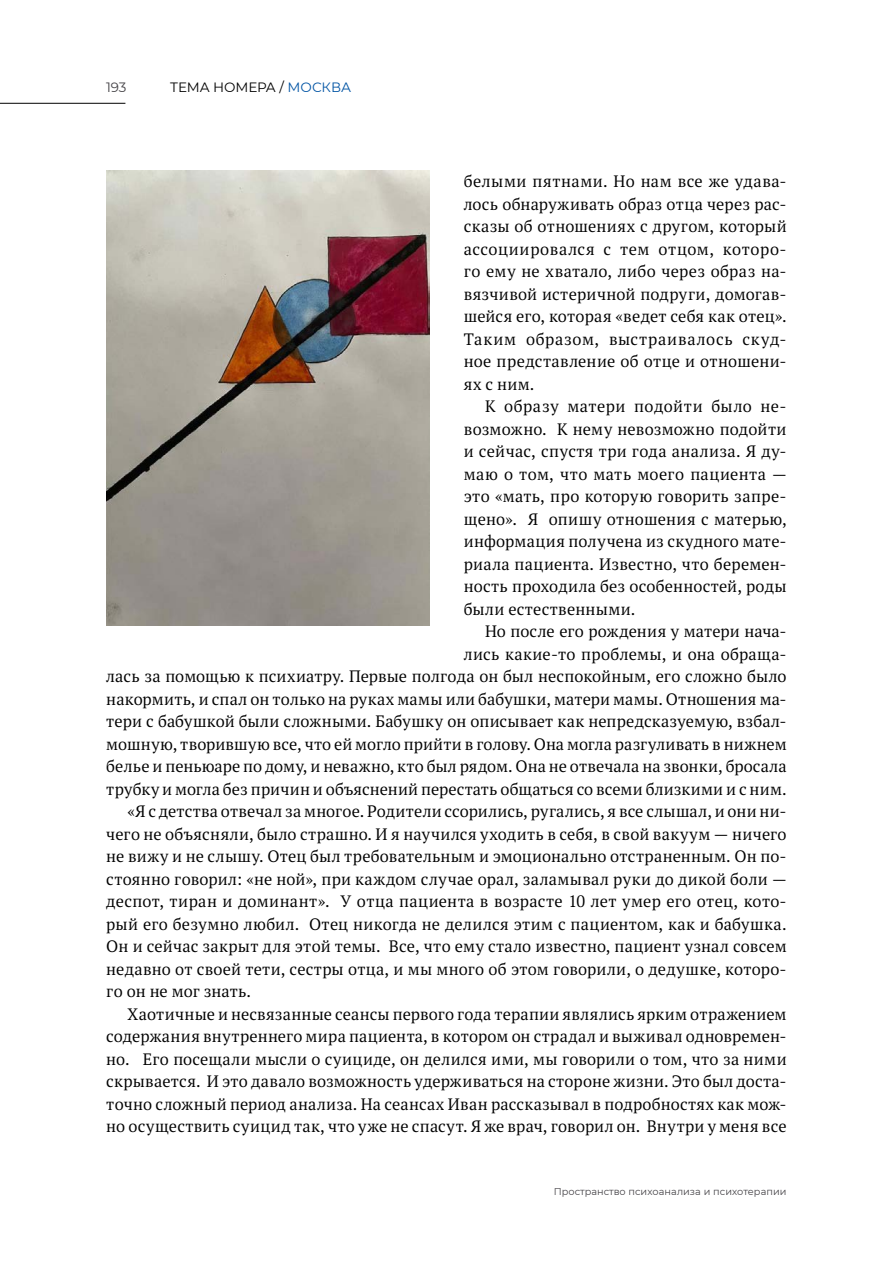
<style>
.page{position:relative;width:893px;height:1263px;background:#fff}
.page>*{position:absolute;margin:0;border:0;box-sizing:border-box;transform-origin:0 0}
.t1{font:16.5px/22.5px "PT Serif Pro";letter-spacing:.015em;color:#000;text-align:justify}
.t2{font:13.5px "Montserrat";letter-spacing:-.01em;color:#000}
.t3{font:13.5px "Montserrat";color:#454347}
.t4{font:9.75px "Montserrat";letter-spacing:.005em;color:#454347}
.s1{color:#0054a4}
</style>
<div class="page">
<img style="left:106px;top:170px;width:324px;height:455px">
<hr style="left:0;top:103px;width:125px;height:1px;background:#000">
<p class="t3" style="left:106px;top:79px;width:22px">193</p>
<p class="t2" style="left:170px;top:79px;width:183px">ТЕМА НОМЕРА <span class="s1">МОСКВА</span></p>
<p class="t1" style="left:464px;top:171px;width:324px">белыми пятнами. Но нам все же удава&shy;лось обнаруживать образ отца через рас&shy;сказы об отношениях с другом, который ассоциировался с тем отцом, которо&shy;го ему не хватало, либо через образ на&shy;вязчивой истеричной подруги, домогав&shy;шейся его, которая «ведет себя как отец».<br>Таким образом, выстраивалось скуд&shy;ное представление об отце и отношени&shy;ях с ним.</p>
<p class="t1" style="left:464px;top:396px;width:324px;text-indent:21px">К образу матери подойти было не&shy;возможно. К нему невозможно подойти и сейчас, спустя три года анализа. Я ду&shy;маю о том, что мать моего пациента — это «мать, про которую говорить запре&shy;щено». Я опишу отношения с матерью, информация получена из скудного мате&shy;риала пациента. Известно, что беремен&shy;ность проходила без особенностей, роды были естественными.</p>
<p class="t1" style="left:485px;top:621px;width:303px">Но после его рождения у матери нача-</p>
<p class="t1" style="left:464px;top:644px;width:324px">лись какие-то проблемы, и она обраща-</p>
<p class="t1" style="left:106px;top:666px;width:682px">лась за помощью к психиатру. Первые полгода он был неспокойным, его сложно было</p>
<p class="t1" style="left:106px;top:689px;width:682px">накормить, и спал он только на руках мамы или бабушки, матери мамы. Отношения ма-</p>
<p class="t1" style="left:106px;top:711px;width:682px">тери с бабушкой были сложными. Бабушку он описывает как непредсказуемую, взбал-</p>
<p class="t1" style="left:106px;top:734px;width:682px">мошную, творившую все, что ей могло прийти в голову. Она могла разгуливать в нижнем</p>
<p class="t1" style="left:106px;top:756px;width:682px">белье и пеньюаре по дому, и неважно, кто был рядом. Она не отвечала на звонки, бросала</p>
<p class="t1" style="left:106px;top:779px;width:682px">трубку и могла без причин и объяснений перестать общаться со всеми близкими и с ним.</p>
<p class="t1" style="left:128px;top:801px;width:661px">«Я с детства отвечал за многое. Родители ссорились, ругались, я все слышал, и они ни-</p>
<p class="t1" style="left:106px;top:824px;width:682px">чего не объясняли, было страшно. И я научился уходить в себя, в свой вакуум — ничего</p>
<p class="t1" style="left:106px;top:846px;width:682px">не вижу и не слышу. Отец был требовательным и эмоционально отстраненным. Он по-</p>
<p class="t1" style="left:106px;top:869px;width:682px">стоянно говорил: «не ной», при каждом случае орал, заламывал руки до дикой боли —</p>
<p class="t1" style="left:106px;top:891px;width:682px">деспот, тиран и доминант». У отца пациента в возрасте 10 лет умер его отец, кото-</p>
<p class="t1" style="left:106px;top:914px;width:682px">рый его безумно любил. Отец никогда не делился этим с пациентом, как и бабушка.</p>
<p class="t1" style="left:106px;top:936px;width:682px">Он и сейчас закрыт для этой темы. Все, что ему стало известно, пациент узнал совсем</p>
<p class="t1" style="left:106px;top:959px;width:682px">недавно от своей тети, сестры отца, и мы много об этом говорили, о дедушке, которо-</p>
<p class="t1" style="left:106px;top:981px;width:146px">го он не мог знать.</p>
<p class="t1" style="left:128px;top:1004px;width:661px">Хаотичные и несвязанные сеансы первого года терапии являлись ярким отражением</p>
<p class="t1" style="left:106px;top:1026px;width:682px">содержания внутреннего мира пациента, в котором он страдал и выживал одновремен-</p>
<p class="t1" style="left:106px;top:1049px;width:682px">но. Его посещали мысли о суициде, он делился ими, мы говорили о том, что за ними</p>
<p class="t1" style="left:106px;top:1071px;width:682px">скрывается. И это давало возможность удерживаться на стороне жизни. Это был доста-</p>
<p class="t1" style="left:106px;top:1094px;width:682px">точно сложный период анализа. На сеансах Иван рассказывал в подробностях как мож-</p>
<p class="t1" style="left:106px;top:1116px;width:682px">но осуществить суицид так, что уже не спасут. Я же врач, говорил он. Внутри у меня все</p>
<p class="t4" style="left:554px;top:1186px;width:234px">Пространство психоанализа иژпсихотерапии</p>
</div>
